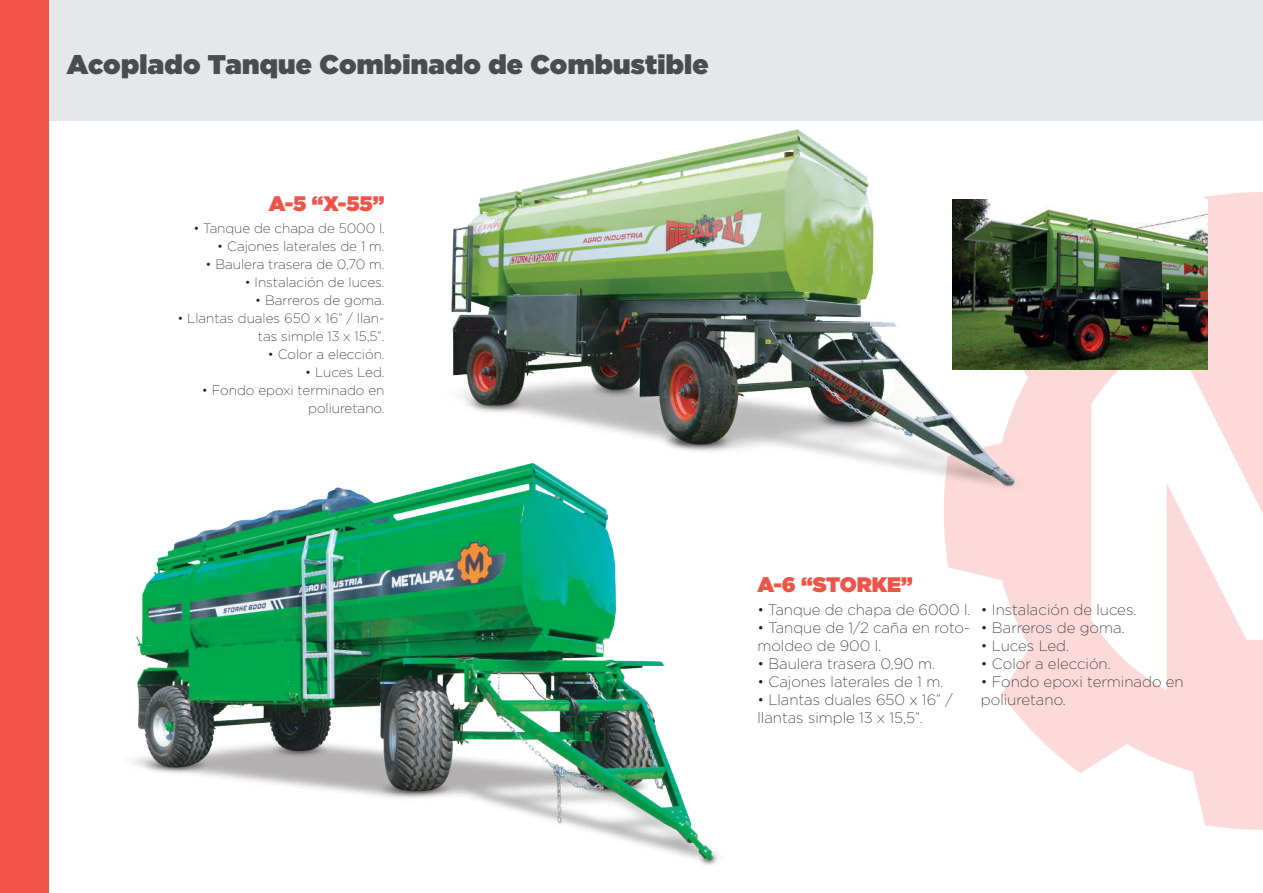
<style>
.page{position:relative;width:1263px;height:893px;background:#fff}
.page>*{position:absolute;margin:0;border:0;box-sizing:border-box;transform-origin:0 0}
.t1{font:900 27px "Gotham";letter-spacing:.01em;color:#4b4c4d}
.t2{font:900 21px "Gotham";color:#f05348}
.t3{font:200 15px/18px "Gotham";color:#231f20}
.t4{font:200 13.5px/18px "Gotham";color:#231f20;text-align:right}
</style>
<div class="page">
<div style="left:0;top:0;width:1263px;height:120px;background:#e6e7e9"></div>
<svg style="left:944px;top:192px;width:318px;height:638px;fill:#fbdad9"></svg>
<svg style="left:1262px;top:192px;width:1px;height:638px"></svg>
<div style="left:0;top:0;width:48px;height:893px;background:#f05348"></div>
<img style="left:451px;top:129px;width:596px;height:374px">
<img style="left:132px;top:445px;width:604px;height:420px">
<img style="left:952px;top:199px;width:255px;height:171px">
<h1 class="t1" style="left:67px;top:45px;width:643px">Acoplado Tanque Combinado de Combustible</h1>
<h2 class="t2" style="left:269px;top:189px;width:117px">A-5 “X-55”</h2>
<p class="t4" style="left:193px;top:219px;width:193px">• Tanque de chapa de 5000 l.</p>
<p class="t4" style="left:217px;top:237px;width:169px">• Cajones laterales de 1 m.</p>
<p class="t4" style="left:206px;top:255px;width:180px">• Baulera trasera de 0,70 m.</p>
<p class="t4" style="left:245px;top:273px;width:141px">• Instalación de luces.</p>
<p class="t4" style="left:255px;top:291px;width:131px">• Barreros de goma.</p>
<p class="t4" style="left:177px;top:309px;width:209px">• Llantas duales 650 x 16” / llan&shy;tas simple 13 x 15,5”.</p>
<p class="t4" style="left:268px;top:345px;width:118px">• Color a elección.</p>
<p class="t4" style="left:305px;top:363px;width:81px">• Luces Led.</p>
<p class="t4" style="left:202px;top:381px;width:184px">• Fondo epoxi terminado en poliuretano.</p>
<h2 class="t2" style="left:757px;top:569px;width:157px">A-6 “STORKE”</h2>
<p class="t3" style="left:757px;top:600px;width:214px">• Tanque de chapa de 6000 l.</p>
<p class="t3" style="left:757px;top:618px;width:214px">• Tanque de 1/2 caña en roto&shy;moldeo de 900 l.</p>
<p class="t3" style="left:757px;top:654px;width:179px">• Baulera trasera 0,90 m.</p>
<p class="t3" style="left:757px;top:672px;width:187px">• Cajones laterales de 1 m.</p>
<p class="t3" style="left:757px;top:690px;width:197px">• Llantas duales 650 x 16” / llantas simple 13 x 15,5”.</p>
<p class="t3" style="left:981px;top:600px;width:157px">• Instalación de luces.</p>
<p class="t3" style="left:981px;top:618px;width:145px">• Barreros de goma.</p>
<p class="t3" style="left:981px;top:636px;width:90px">• Luces Led.</p>
<p class="t3" style="left:981px;top:654px;width:131px">• Color a elección.</p>
<p class="t3" style="left:981px;top:672px;width:204px">• Fondo epoxi terminado en poliuretano.</p>
</div>
